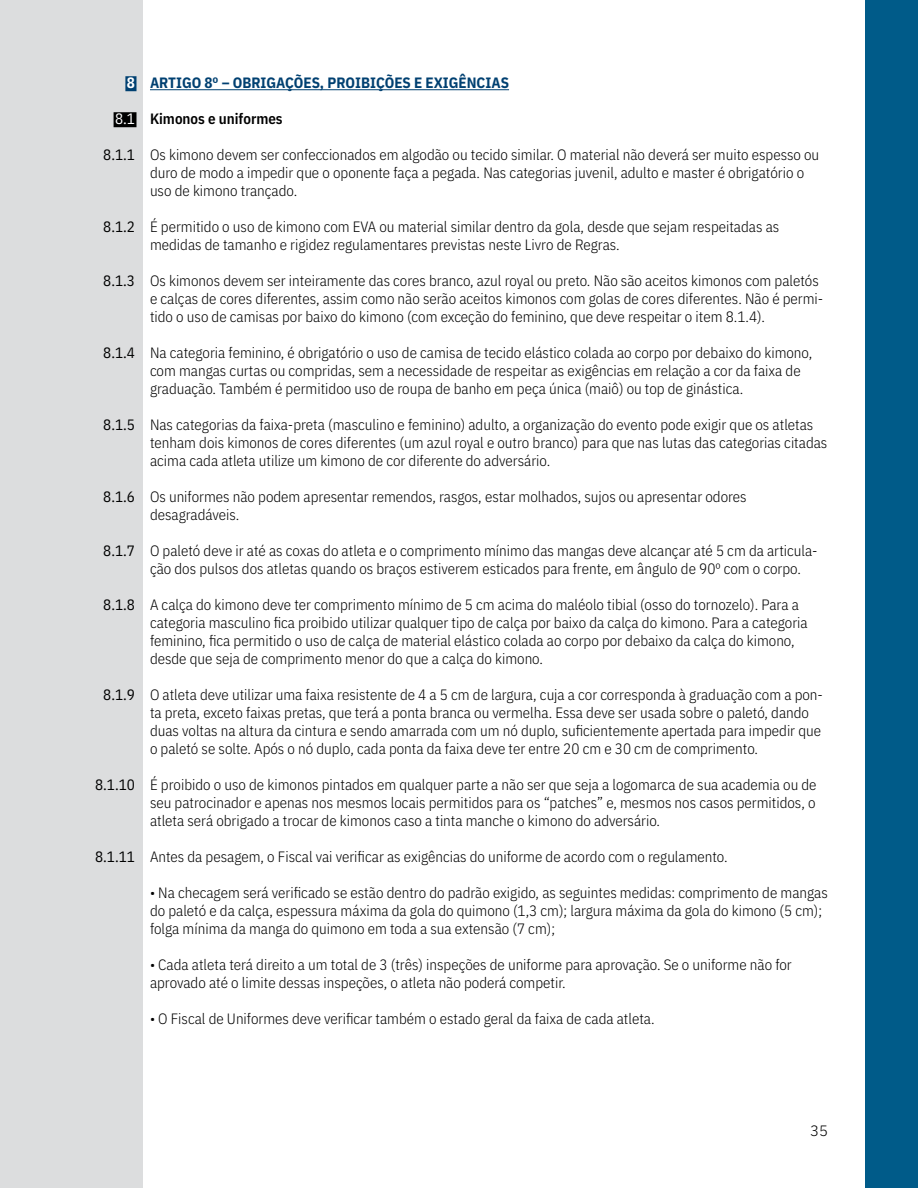
<style>
.page{position:relative;width:918px;height:1188px;background:#fff}
.page>*{position:absolute;margin:0;border:0;box-sizing:border-box;transform-origin:0 0}
.t1{font:300 15px/18px "IBM Plex Sans Cond";color:#000}
.t2{font:15px "IBM Plex Sans Cond";color:#000}
.t3{font:700 15px "IBM Plex Sans Cond";color:#004071}
.t4{font:600 15px "IBM Plex Sans Cond";color:#000}
.t5{font:15px "IBM Plex Sans Cond";color:#fff}
.t6{font:300 15px "IBM Plex Sans";color:#000}
.t7{font:700 15px "IBM Plex Sans Cond";color:#fff}
</style>
<div class="page">
<div style="left:0;top:0;width:142px;height:1188px;background:#dcddde"></div>
<hr style="left:150px;top:89px;width:359px;height:1px;background:#004071">
<div style="left:125px;top:76px;width:12px;height:15px;background:#004071"></div>
<div style="left:114px;top:112px;width:23px;height:15px;background:#000"></div>
<div style="left:866px;top:0;width:52px;height:1188px;background:#005b89"></div>
<p class="t7" style="left:127px;top:71px;width:10px">8</p>
<p class="t5" style="left:115px;top:107px;width:21px">8.1</p>
<p class="t2" style="left:103px;top:143px;width:33px">8.1.1</p>
<p class="t2" style="left:103px;top:215px;width:33px">8.1.2</p>
<p class="t2" style="left:103px;top:269px;width:33px">8.1.3</p>
<p class="t2" style="left:103px;top:341px;width:33px">8.1.4</p>
<p class="t2" style="left:103px;top:413px;width:33px">8.1.5</p>
<p class="t2" style="left:103px;top:485px;width:33px">8.1.6</p>
<p class="t2" style="left:103px;top:539px;width:33px">8.1.7</p>
<p class="t2" style="left:103px;top:593px;width:33px">8.1.8</p>
<p class="t2" style="left:103px;top:683px;width:33px">8.1.9</p>
<p class="t2" style="left:95px;top:773px;width:41px">8.1.10</p>
<p class="t2" style="left:95px;top:845px;width:41px">8.1.11</p>
<p class="t3" style="left:150px;top:71px;width:361px">ARTIGO 8º – OBRIGAÇÕES, PROIBIÇÕES E EXIGÊNCIAS</p>
<p class="t4" style="left:150px;top:107px;width:134px">Kimonos e uniformes</p>
<p class="t1" style="left:150px;top:145px;width:671px">Os kimono devem ser confeccionados em algodão ou tecido similar. O material não deverá ser muito espesso ou duro de modo a impedir que o oponente faça a pegada. Nas categorias juvenil, adulto e master é obrigatório o uso de kimono trançado.</p>
<p class="t1" style="left:150px;top:217px;width:631px">É permitido o uso de kimono com EVA ou material similar dentro da gola, desde que sejam respeitadas as medidas de tamanho e rigidez regulamentares previstas neste Livro de Regras.</p>
<p class="t1" style="left:150px;top:271px;width:675px">Os kimonos devem ser inteiramente das cores branco, azul royal ou preto. Não são aceitos kimonos com paletós e calças de cores diferentes, assim como não serão aceitos kimonos com golas de cores diferentes. Não é permi&shy;tido o uso de camisas por baixo do kimono (com exceção do feminino, que deve respeitar o item 8.1.4).</p>
<p class="t1" style="left:150px;top:343px;width:664px">Na categoria feminino, é obrigatório o uso de camisa de tecido elástico colada ao corpo por debaixo do kimono, com mangas curtas ou compridas, sem a necessidade de respeitar as exigências em relação a cor da faixa de graduação. Também é permitidoo uso de roupa de banho em peça única (maiô) ou top de ginástica.</p>
<p class="t1" style="left:150px;top:415px;width:679px">Nas categorias da faixa-preta (masculino e feminino) adulto, a organização do evento pode exigir que os atletas tenham dois kimonos de cores diferentes (um azul royal e outro branco) para que nas lutas das categorias citadas acima cada atleta utilize um kimono de cor diferente do adversário.</p>
<p class="t1" style="left:150px;top:487px;width:598px">Os uniformes não podem apresentar remendos, rasgos, estar molhados, sujos ou apresentar odores desagradáveis.</p>
<p class="t1" style="left:150px;top:541px;width:669px">O paletó deve ir até as coxas do atleta e o comprimento mínimo das mangas deve alcançar até 5 cm da articula&shy;ção dos pulsos dos atletas quando os braços estiverem esticados para frente, em ângulo de 90º com o corpo.</p>
<p class="t1" style="left:150px;top:595px;width:659px">A calça do kimono deve ter comprimento mínimo de 5 cm acima do maléolo tibial (osso do tornozelo). Para a categoria masculino fica proibido utilizar qualquer tipo de calça por baixo da calça do kimono. Para a categoria feminino, fica permitido o uso de calça de material elástico colada ao corpo por debaixo da calça do kimono, desde que seja de comprimento menor do que a calça do kimono.</p>
<p class="t1" style="left:150px;top:685px;width:675px">O atleta deve utilizar uma faixa resistente de 4 a 5 cm de largura, cuja a cor corresponda à graduação com a pon&shy;ta preta, exceto faixas pretas, que terá a ponta branca ou vermelha. Essa deve ser usada sobre o paletó, dando duas voltas na altura da cintura e sendo amarrada com um nó duplo, suficientemente apertada para impedir que o paletó se solte. Após o nó duplo, cada ponta da faixa deve ter entre 20 cm e 30 cm de comprimento.</p>
<p class="t1" style="left:150px;top:775px;width:668px;text-align:justify">É proibido o uso de kimonos pintados em qualquer parte a não ser que seja a logomarca de sua academia ou de seu patrocinador e apenas nos mesmos locais permitidos para os “patches” e, mesmos nos casos permitidos, o atleta será obrigado a trocar de kimonos caso a tinta manche o kimono do adversário.</p>
<p class="t1" style="left:150px;top:847px;width:579px">Antes da pesagem, o Fiscal vai verificar as exigências do uniforme de acordo com o regulamento.</p>
<p class="t1" style="left:150px;top:883px;width:679px">• Na checagem será verificado se estão dentro do padrão exigido, as seguintes medidas: comprimento de mangas do paletó e da calça, espessura máxima da gola do quimono (1,3 cm); largura máxima da gola do kimono (5 cm); folga mínima da manga do quimono em toda a sua extensão (7 cm);</p>
<p class="t1" style="left:150px;top:955px;width:643px">• Cada atleta terá direito a um total de 3 (três) inspeções de uniforme para aprovação. Se o uniforme não for aprovado até o limite dessas inspeções, o atleta não poderá competir.</p>
<p class="t1" style="left:150px;top:1009px;width:506px">• O Fiscal de Uniformes deve verificar também o estado geral da faixa de cada atleta.</p>
<p class="t6" style="left:810px;top:1119px;width:19px">35</p>
</div>
